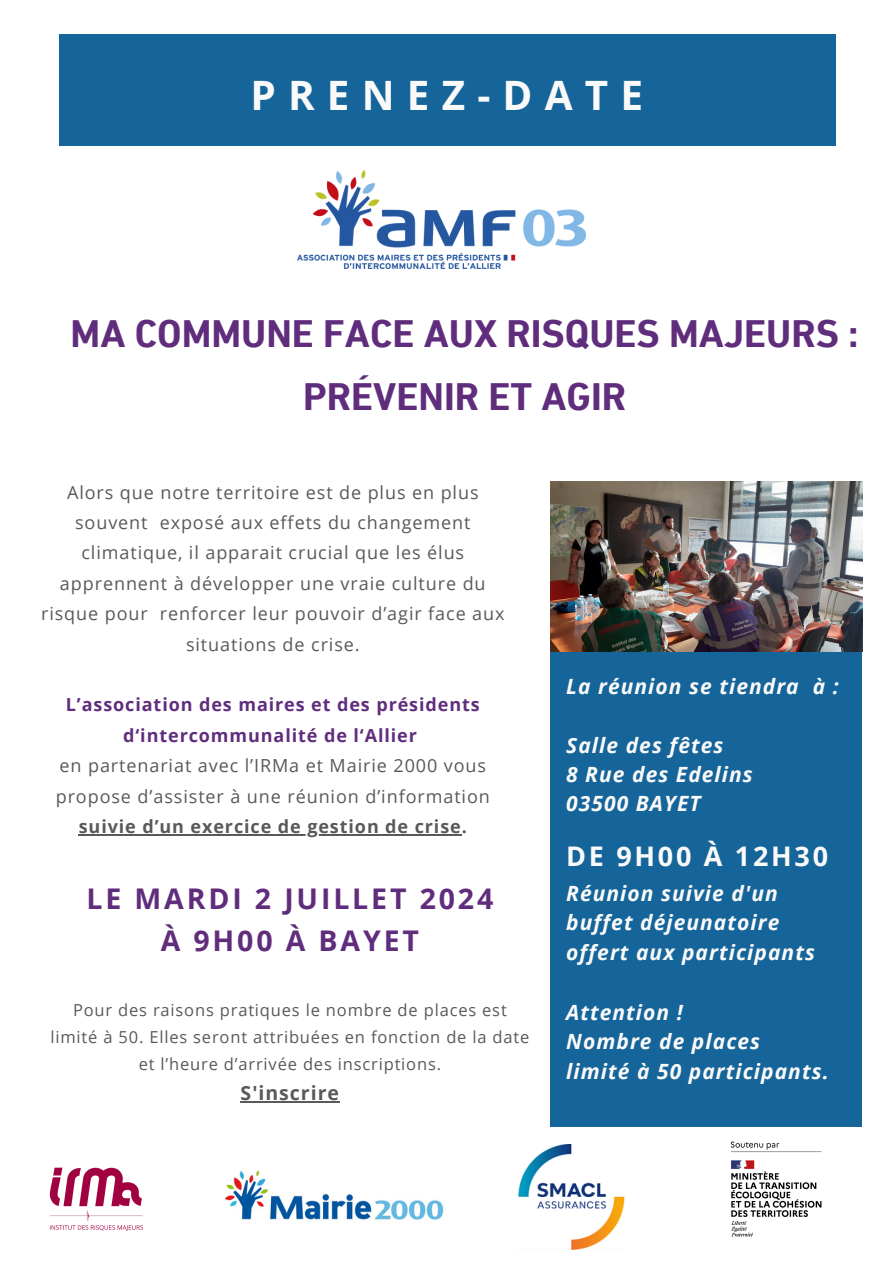
<style>
.page{position:relative;width:894px;height:1264px;background:#fff}
.page>*{position:absolute;margin:0;border:0;box-sizing:border-box;transform-origin:0 0}
.t1{font:700 40.5px "Open Sans";letter-spacing:.3em;color:#fafafa}
.t2{font:700 39px/63px "DIN Next Devanagari Std";color:#602d7d;text-align:center}
.t3{font:700 28.5px/41.7px "Open Sans";letter-spacing:.1em;color:#602d7d;text-align:center}
.t4{font:700 27px "Open Sans";letter-spacing:.1em;color:#fafafa}
.t5{font:italic 700 21px/29.2px "Open Sans";letter-spacing:.05em;color:#fafafa}
.t6{font:700 19.5px "Open Sans";letter-spacing:.05em;color:#595959}
.t7{font:18px/30.3px "Open Sans";letter-spacing:.05em;color:#595959;text-align:center}
.t8{font:700 18px/30.3px "Open Sans";letter-spacing:.05em;color:#602d7d;text-align:center}
.t9{font:700 18px "Open Sans";letter-spacing:.05em;color:#595959}
.t10{font:16.5px/27px "Open Sans";letter-spacing:.05em;color:#595959;text-align:center}
</style>
<div class="page">
<img style="left:550px;top:482px;width:311px;height:169px">
<div style="left:59px;top:34px;width:776px;height:111px;background:#16659a"></div>
<div style="left:550px;top:652px;width:311px;height:475px;background:#16659a"></div>
<img style="left:49px;top:1167px;width:94px;height:64px">
<img style="left:518px;top:1144px;width:107px;height:105px">
<img style="left:730px;top:1141px;width:92px;height:96px">
<img style="left:224px;top:1170px;width:220px;height:50px">
<img style="left:297px;top:170px;width:288px;height:98px">
<hr style="left:79px;top:834px;width:382px;height:1px;background:#595959">
<hr style="left:240px;top:1101px;width:100px;height:1px;background:#595959">
<h2 class="t1" style="left:250px;top:66px;width:394px">PRENEZ-DATE</h2>
<p class="t2" style="left:71px;top:306px;width:789px">MA COMMUNE FACE AUX RISQUES MAJEURS :<br>PRÉVENIR ET AGIR</p>
<h3 class="t7" style="left:41px;top:476px;width:465px">Alors que notre territoire est de plus en plus souvent exposé aux effets du changement climatique, il apparait crucial que les élus apprennent à développer une vraie culture du risque pour renforcer leur pouvoir d’agir face aux situations de crise.</h3>
<h3 class="t8" style="left:66px;top:689px;width:415px">L’association des maires et des présidents d‘intercommunalité de l‘Allier</h3>
<p class="t7" style="left:56px;top:750px;width:435px;text-align:left">en partenariat avec l’IRMa et Mairie 2000 vous propose d’assister à une réunion d’information</p>
<p class="t9" style="left:79px;top:813px;width:389px">suivie d’un exercice de gestion de crise.</p>
<p class="t3" style="left:86px;top:877px;width:408px">LE MARDI 2 JUILLET 2024<br>À 9H00 À BAYET</p>
<p class="t10" style="left:50px;top:995px;width:480px">Pour des raisons pratiques le nombre de places est limité à 50. Elles seront attribuées en fonction de la date et l’heure d’arrivée des inscriptions.</p>
<p class="t6" style="left:240px;top:1079px;width:100px">S'inscrire</p>
<h3 class="t5" style="left:566px;top:671px;width:274px">La réunion se tiendra à :</h3>
<h3 class="t5" style="left:566px;top:729px;width:188px">Salle des fêtes<br>8 Rue des Edelins<br>03500 BAYET</h3>
<p class="t4" style="left:566px;top:836px;width:263px">DE 9H00 À 12H30</p>
<p class="t5" style="left:566px;top:878px;width:250px">Réunion suivie d'un buffet déjeunatoire offert aux participants</p>
<h2 class="t5" style="left:566px;top:997px;width:264px">Attention !<br>Nombre de places limité à 50 participants.</h2>
</div>
